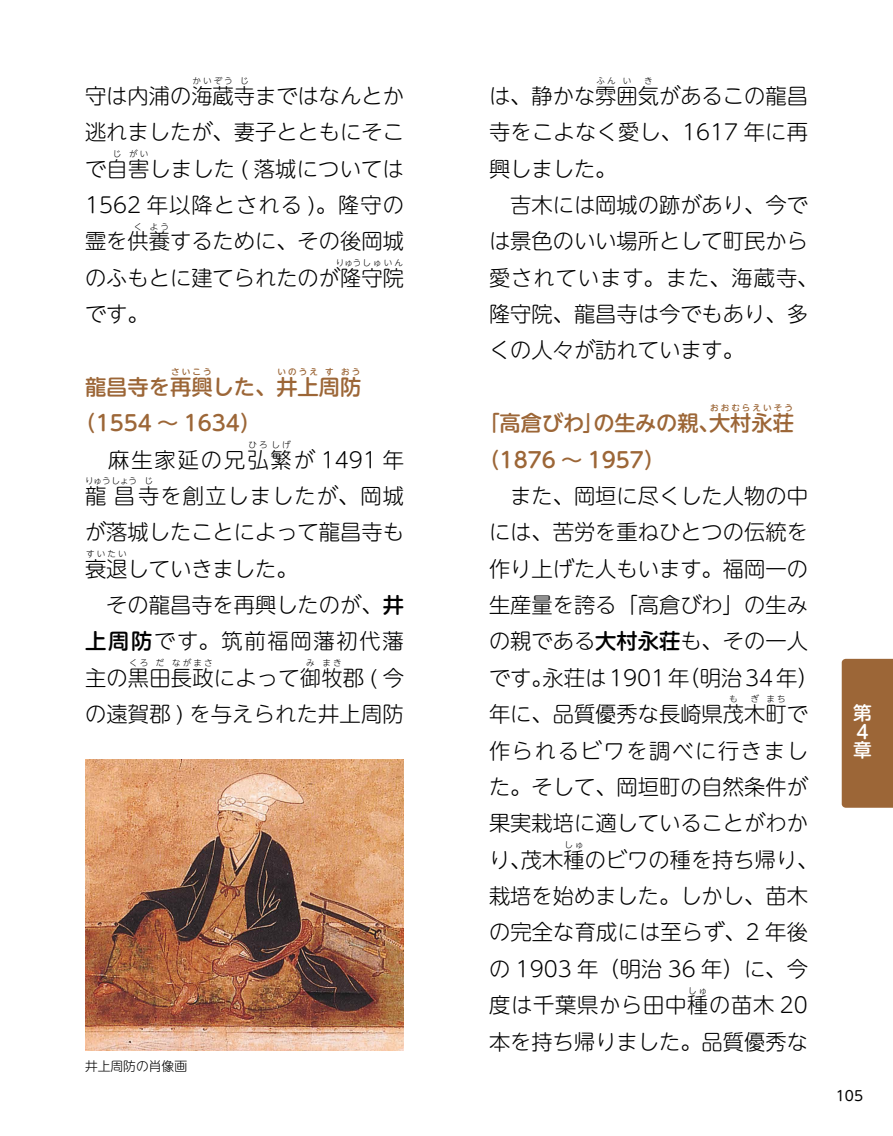
<style>
.page{position:relative;width:893px;height:1136px;background:#fff}
.page>*{position:absolute;margin:0;border:0;box-sizing:border-box;transform-origin:0 0}
.t1{font:300 21.3px/36.3px "UD Shin M Go Pro";color:#000}
.t2{font:500 21.3px "UD Shin M Go Pro";color:#9c6637}
.t3{font:300 21.3px "UD Shin M Go Pro";letter-spacing:.09em;color:#000}
.t4{font:300 21.3px "UD Shin M Go Pro";letter-spacing:.05em;color:#000}
.t5{font:500 18.75px/18.8px "UD Shin M Go Pro";color:#fff}
.t6{font:13.8px "UD Shin M Go Pro";color:#000}
.t7{font:300 12.75px "UD Shin M Go Pro";color:#000}
.t8{font:300 8.55px "UD Shin M Go Pro";letter-spacing:.25em;color:#000}
.t9{font:500 8.55px "UD Shin M Go Pro";letter-spacing:.25em;color:#9c6637}
.t10{font:300 8.55px "UD Shin M Go Pro";letter-spacing:.185em;color:#000}
.s1{font-weight:500}
</style>
<div class="page">
<img style="left:85px;top:759px;width:319px;height:291px">
<div style="left:842px;top:658px;width:51px;height:149px;background:#9c6637"></div>
<p class="t8" style="left:192px;top:74px;width:42px">かいぞう</p>
<p class="t8" style="left:240px;top:74px;width:10px">じ</p>
<p class="t1" style="left:85px;top:113px;width:320px">逃れましたが、妻子とともにそこで自害しました ( 落城については</p>
<p class="t1" style="left:85px;top:76px;width:320px">守は内浦の海蔵寺まではなんとか</p>
<p class="t8" style="left:113px;top:147px;width:10px">じ</p>
<p class="t8" style="left:129px;top:147px;width:21px">がい</p>
<p class="t1" style="left:85px;top:185px;width:320px">1562 年以降とされる )。隆守の霊を供養するために、その後岡城</p>
<p class="t8" style="left:134px;top:219px;width:10px">く</p>
<p class="t8" style="left:150px;top:219px;width:21px">よう</p>
<p class="t1" style="left:85px;top:258px;width:320px">のふもとに建てられたのが隆守院</p>
<p class="t10" style="left:336px;top:256px;width:68px">りゅうしゅいん</p>
<p class="t1" style="left:85px;top:295px;width:65px">です。</p>
<p class="t9" style="left:171px;top:365px;width:42px">さいこう</p>
<p class="t9" style="left:277px;top:365px;width:42px">いのうえ</p>
<p class="t9" style="left:325px;top:365px;width:10px">す</p>
<p class="t9" style="left:341px;top:365px;width:21px">おう</p>
<p class="t2" style="left:74px;top:406px;width:188px">（1554 ～ 1634）</p>
<p class="t3" style="left:85px;top:442px;width:320px">　麻生家延の兄弘繁が 1491 年</p>
<p class="t2" style="left:85px;top:369px;width:278px">龍昌寺を再興した、井上周防</p>
<p class="t8" style="left:248px;top:437px;width:21px">ひろ</p>
<p class="t8" style="left:272px;top:437px;width:21px">しげ</p>
<p class="t4" style="left:85px;top:478px;width:320px">龍昌寺を創立しましたが、岡城</p>
<p class="t8" style="left:85px;top:474px;width:54px">りゅうしょう</p>
<p class="t8" style="left:145px;top:474px;width:10px">じ</p>
<p class="t1" style="left:85px;top:513px;width:320px">が落城したことによって龍昌寺も衰退していきました。</p>
<p class="t8" style="left:86px;top:546px;width:42px">すいたい</p>
<p class="t1" style="left:85px;top:585px;width:320px;text-align:justify">　その龍昌寺を再興したのが、<span class="s1">井上周防</span>です。筑前福岡藩初代藩主の黒田長政によって御牧郡 ( 今</p>
<p class="t8" style="left:129px;top:656px;width:21px">くろ</p>
<p class="t8" style="left:156px;top:656px;width:10px">だ</p>
<p class="t8" style="left:172px;top:656px;width:42px">ながまさ</p>
<p class="t8" style="left:306px;top:656px;width:10px">み</p>
<p class="t8" style="left:322px;top:656px;width:21px">まき</p>
<p class="t1" style="left:85px;top:694px;width:320px">の遠賀郡 ) を与えられた井上周防</p>
<p class="t7" style="left:85px;top:1055px;width:104px">井上周防の肖像画</p>
<p class="t8" style="left:596px;top:74px;width:21px">ふん</p>
<p class="t8" style="left:623px;top:74px;width:10px">い</p>
<p class="t8" style="left:644px;top:74px;width:10px">き</p>
<p class="t1" style="left:489px;top:113px;width:331px">寺をこよなく愛し、1617 年に再興しました。<br>　吉木には岡城の跡があり、今では景色のいい場所として町民から愛されています。また、海蔵寺、隆守院、龍昌寺は今でもあり、多くの人々が訪れています。</p>
<p class="t1" style="left:489px;top:76px;width:320px">は、静かな雰囲気があるこの龍昌</p>
<p class="t9" style="left:710px;top:401px;width:84px">おおむらえいそう</p>
<p class="t2" style="left:478px;top:406px;width:317px">「高倉びわ」の生みの親、大村永荘</p>
<p class="t2" style="left:478px;top:442px;width:188px">（1876 ～ 1957）</p>
<p class="t1" style="left:489px;top:476px;width:331px">　また、岡垣に尽くした人物の中には、苦労を重ねひとつの伝統を作り上げた人もいます。福岡一の生産量を誇る「高倉びわ」の生みの親である<span class="s1">大村永荘</span>も、その一人です。永荘は1901年（明治34年）年に、品質優秀な長崎県茂木町で</p>
<p class="t8" style="left:729px;top:692px;width:10px">も</p>
<p class="t8" style="left:750px;top:692px;width:10px">ぎ</p>
<p class="t8" style="left:766px;top:692px;width:21px">まち</p>
<p class="t1" style="left:489px;top:731px;width:331px">作られるビワを調べに行きました。そして、岡垣町の自然条件が果実栽培に適していることがわかり、茂木種のビワの種を持ち帰り、</p>
<p class="t8" style="left:564px;top:837px;width:21px">しゅ</p>
<p class="t1" style="left:489px;top:876px;width:320px;text-align:justify">栽培を始めました。しかし、苗木の完全な育成には至らず、2 年後の 1903 年（明治 36 年）に、今度は千葉県から田中種の苗木 20</p>
<p class="t8" style="left:688px;top:983px;width:21px">しゅ</p>
<p class="t1" style="left:489px;top:1022px;width:320px">本を持ち帰りました。品質優秀な</p>
<p class="t5" style="left:853px;top:702px;width:20px">第<br>４章</p>
<p class="t6" style="left:836px;top:1084px;width:29px">105</p>
</div>
